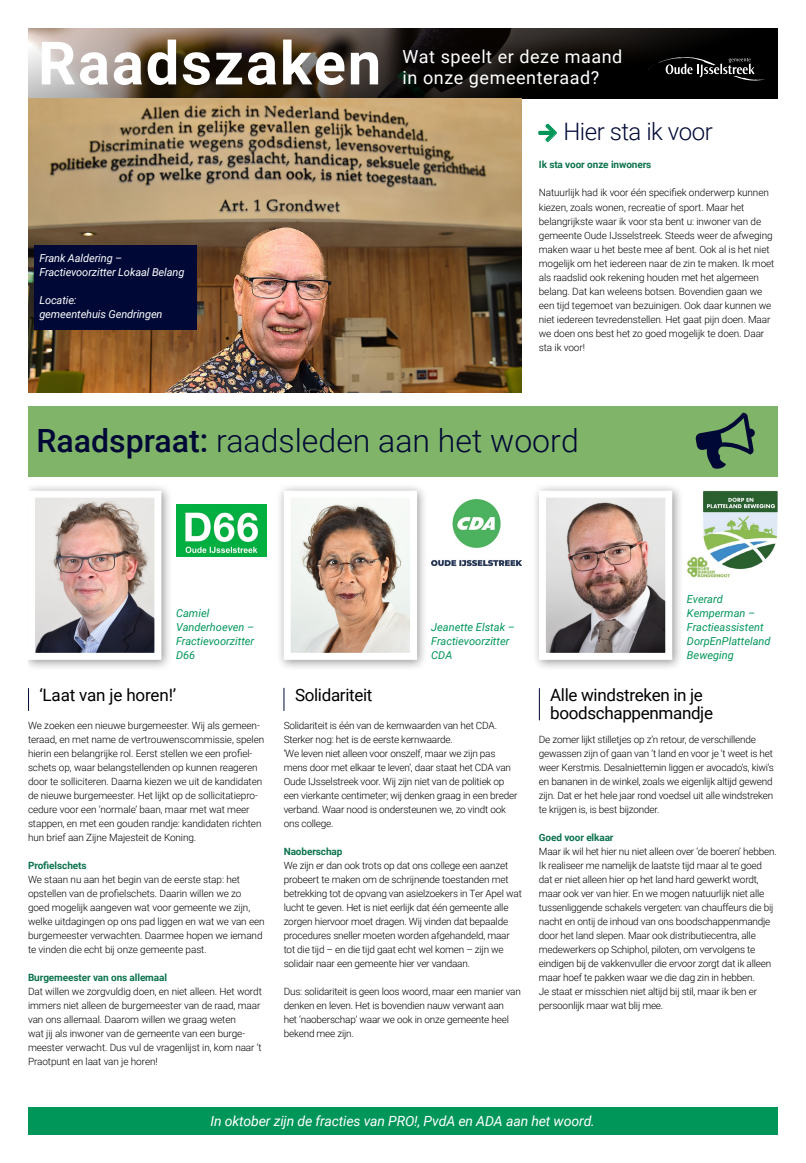
<style>
.page{position:relative;width:806px;height:1163px;background:#fff}
.page>*{position:absolute;margin:0;border:0;box-sizing:border-box;transform-origin:0 0}
.RZ_hoofdkop{font:700 59.8px "Roboto";letter-spacing:.03em;color:#fff}
.OIJ_hoofdkop_bekendmakingen{font:300 32px "Roboto";color:#000936}
.OIJ_groene_pijl{font:300 24px "Roboto";letter-spacing:-.02em;color:#000936}
.RZ_onderkop{font:18px/21px "Roboto";letter-spacing:.03em;color:#fff}
.RZ_titel_aan_het_woord{font:17px/18px "Roboto";letter-spacing:-.02em;color:#000}
.RZ_in_de_volgende_uitgave{font:italic 14px "Roboto";letter-spacing:-.01em;color:#fff}
.RZ_naam_bij_foto{font:italic 11px/14px "Roboto";color:#00965a}
.RZ_tekst_in_foto{font:italic 11px/14px "Roboto";letter-spacing:-.01em;color:#fff}
.OIJ_platte_tekst{font:300 10px/14px "Roboto";letter-spacing:-.02em;color:#000}
.OIJ_tussenkop{font:700 10px "Roboto";letter-spacing:-.01em;color:#0c734d}
.s1{color:#00965a}
.s2{font-weight:500}
</style>
<div class="page">
<svg style="left:28px;top:29px;width:748px;height:69px;background:#38312a"></svg>
<svg style="left:647px;top:57px;width:118px;height:23px;background:#272727"></svg>
<img style="left:28px;top:98px;width:493px;height:294px">
<div style="left:34px;top:245px;width:162px;height:84px;background:#000936"></div>
<div style="left:28px;top:406px;width:748px;height:70px;background:#80b468"></div>
<svg style="left:695px;top:412px;width:59px;height:56px"></svg>
<div style="left:28px;top:483px;width:145px;height:188px;background:#000;opacity:.4"></div>
<img style="left:36px;top:498px;width:117px;height:153px">
<div style="left:28px;top:490px;width:133px;height:169px;border:7px solid #fff"></div>
<img style="left:176px;top:504px;width:90px;height:53px">
<svg style="left:28px;top:688px;width:1px;height:22px"></svg>
<div style="left:276px;top:483px;width:152px;height:188px;background:#000;opacity:.4"></div>
<img style="left:291px;top:498px;width:118px;height:153px">
<div style="left:283px;top:490px;width:134px;height:169px;border:7px solid #fff"></div>
<svg style="left:283px;top:687px;width:1px;height:23px"></svg>
<img style="left:431px;top:500px;width:90px;height:65px">
<div style="left:531px;top:483px;width:152px;height:188px;background:#000;opacity:.4"></div>
<img style="left:546px;top:498px;width:117px;height:153px">
<div style="left:538px;top:490px;width:133px;height:169px;border:7px solid #fff"></div>
<img style="left:687px;top:490px;width:89px;height:88px">
<hr style="left:538px;top:688px;width:1px;height:32px;background:#000936">
<div style="left:28px;top:1106px;width:748px;height:28px;background:#00965a"></div>
<h2 class="RZ_hoofdkop" style="left:38px;top:21px;width:344px">Raadszaken</h2>
<p class="RZ_onderkop" style="left:402px;top:46px;width:221px">Wat speelt er deze maand in onze gemeenteraad?</p>
<p class="OIJ_groene_pijl" style="left:538px;top:115px;width:175px"><span class="s1">□▼</span> Hier sta ik voor</p>
<h3 class="OIJ_tussenkop" style="left:538px;top:158px;width:114px">Ik sta voor onze inwoners</h3>
<p class="OIJ_platte_tekst" style="left:538px;top:185px;width:237px">Natuurlijk had ik voor één specifiek onderwerp kunnen kiezen, zoals wonen, recreatie of sport. Maar het belangrijkste waar ik voor sta bent u: inwoner van de gemeente Oude IJsselstreek. Steeds weer de afweging maken waar u het beste mee af bent. Ook al is het niet mogelijk om het iedereen naar de zin te maken. Ik moet als raadslid ook rekening houden met het algemeen belang. Dat kan weleens botsen. Bovendien gaan we een tijd tegemoet van bezuinigen. Ook daar kunnen we niet iedereen tevredenstellen. Het gaat pijn doen. Maar we doen ons best het zo goed mogelijk te doen. Daar sta ik voor!</p>
<p class="RZ_tekst_in_foto" style="left:39px;top:251px;width:146px">Frank Aaldering –<br>Fractievoorzitter Lokaal Belang</p>
<p class="RZ_tekst_in_foto" style="left:39px;top:293px;width:125px">Locatie:<br>gemeentehuis Gendringen</p>
<h2 class="OIJ_hoofdkop_bekendmakingen" style="left:37px;top:418px;width:543px"><span class="s2">Raadspraat:</span> raadsleden aan het woord</h2>
<p class="RZ_naam_bij_foto" style="left:176px;top:605px;width:80px">Camiel<br>Vanderhoeven –<br>Fractievoorzitter<br>D66</p>
<h2 class="RZ_titel_aan_het_woord" style="left:39px;top:685px;width:138px">‘Laat van je horen!’</h2>
<p class="OIJ_platte_tekst" style="left:28px;top:717px;width:238px">We zoeken een nieuwe burgemeester. Wij als gemeen&shy;teraad, en met name de vertrouwenscommissie, spelen hierin een belangrijke rol. Eerst stellen we een profiel&shy;schets op, waar belangstellenden op kunnen reageren door te solliciteren. Daarna kiezen we uit de kandidaten de nieuwe burgemeester. Het lijkt op de sollicitatiepro&shy;cedure voor een ‘normale’ baan, maar met wat meer stappen, en met een gouden randje: kandidaten richten hun brief aan Zijne Majesteit de Koning.</p>
<h3 class="OIJ_tussenkop" style="left:28px;top:858px;width:60px">Profielschets</h3>
<p class="OIJ_platte_tekst" style="left:28px;top:871px;width:238px">We staan nu aan het begin van de eerste stap: het opstellen van de profielschets. Daarin willen we zo goed mogelijk aangeven wat voor gemeente we zijn, welke uitdagingen op ons pad liggen en wat we van een burgemeester verwachten. Daarmee hopen we iemand te vinden die echt bij onze gemeente past.</p>
<h3 class="OIJ_tussenkop" style="left:28px;top:970px;width:140px">Burgemeester van ons allemaal</h3>
<p class="OIJ_platte_tekst" style="left:28px;top:983px;width:235px">Dat willen we zorgvuldig doen, en niet alleen. Het wordt immers niet alleen de burgemeester van de raad, maar van ons allemaal. Daarom willen we graag weten<br>wat jij als inwoner van de gemeente van een burge&shy;meester verwacht. Dus vul de vragenlijst in, kom naar ‘t Praotpunt en laat van je horen!</p>
<p class="RZ_naam_bij_foto" style="left:431px;top:619px;width:85px">Jeanette Elstak –<br>Fractievoorzitter<br>CDA</p>
<h2 class="RZ_titel_aan_het_woord" style="left:295px;top:685px;width:79px">Solidariteit</h2>
<p class="OIJ_platte_tekst" style="left:283px;top:717px;width:215px">Solidariteit is één van de kernwaarden van het CDA.<br>Sterker nog: het is de eerste kernwaarde.</p>
<p class="OIJ_platte_tekst" style="left:283px;top:745px;width:235px">‘We leven niet alleen voor onszelf, maar we zijn pas mens door met elkaar te leven’, daar staat het CDA van Oude IJsselstreek voor. Wij zijn niet van de politiek op een vierkante centimeter; wij denken graag in een breder verband. Waar nood is ondersteunen we, zo vindt ook ons college.</p>
<h3 class="OIJ_tussenkop" style="left:283px;top:844px;width:60px">Naoberschap</h3>
<p class="OIJ_platte_tekst" style="left:283px;top:857px;width:239px">We zijn er dan ook trots op dat ons college een aanzet probeert te maken om de schrijnende toestanden met betrekking tot de opvang van asielzoekers in Ter Apel wat lucht te geven. Het is niet eerlijk dat één gemeente alle zorgen hiervoor moet dragen. Wij vinden dat bepaalde procedures sneller moeten worden afgehandeld, maar tot die tijd – en die tijd gaat echt wel komen – zijn we solidair naar een gemeente hier ver vandaan.</p>
<p class="OIJ_platte_tekst" style="left:283px;top:983px;width:238px">Dus: solidariteit is geen loos woord, maar een manier van denken en leven. Het is bovendien nauw verwant aan<br>het ‘naoberschap’ waar we ook in onze gemeente heel bekend mee zijn.</p>
<p class="RZ_naam_bij_foto" style="left:686px;top:591px;width:85px">Everard<br>Kemperman –<br>Fractieassistent<br>DorpEnPlatteland<br>Beweging</p>
<h2 class="RZ_titel_aan_het_woord" style="left:550px;top:685px;width:164px">Alle windstreken in je boodschappenmandje</h2>
<p class="OIJ_platte_tekst" style="left:538px;top:731px;width:236px">De zomer lijkt stilletjes op z’n retour, de verschillende gewassen zijn of gaan van ’t land en voor je ’t weet is het weer Kerstmis. Desalniettemin liggen er avocado’s, kiwi’s en bananen in de winkel, zoals we eigenlijk altijd gewend zijn. Dat er het hele jaar rond voedsel uit alle windstreken te krijgen is, is best bijzonder.</p>
<h3 class="OIJ_tussenkop" style="left:538px;top:830px;width:76px">Goed voor elkaar</h3>
<p class="OIJ_platte_tekst" style="left:538px;top:843px;width:239px">Maar ik wil het hier nu niet alleen over ‘de boeren’ hebben.<br>Ik realiseer me namelijk de laatste tijd maar al te goed dat er niet alleen hier op het land hard gewerkt wordt, maar ook ver van hier. En we mogen natuurlijk niet alle tussenliggende schakels vergeten: van chauffeurs die bij nacht en ontij de inhoud van ons boodschappenmandje door het land slepen. Maar ook distributiecentra, alle medewerkers op Schiphol, piloten, om vervolgens te eindigen bij de vakkenvuller die ervoor zorgt dat ik alleen maar hoef te pakken waar we die dag zin in hebben.<br>Je staat er misschien niet altijd bij stil, maar ik ben er persoonlijk maar wat blij mee.</p>
<p class="RZ_in_de_volgende_uitgave" style="left:210px;top:1111px;width:386px">In oktober zijn de fracties van PRO!, PvdA en ADA aan het woord.</p>
</div>
